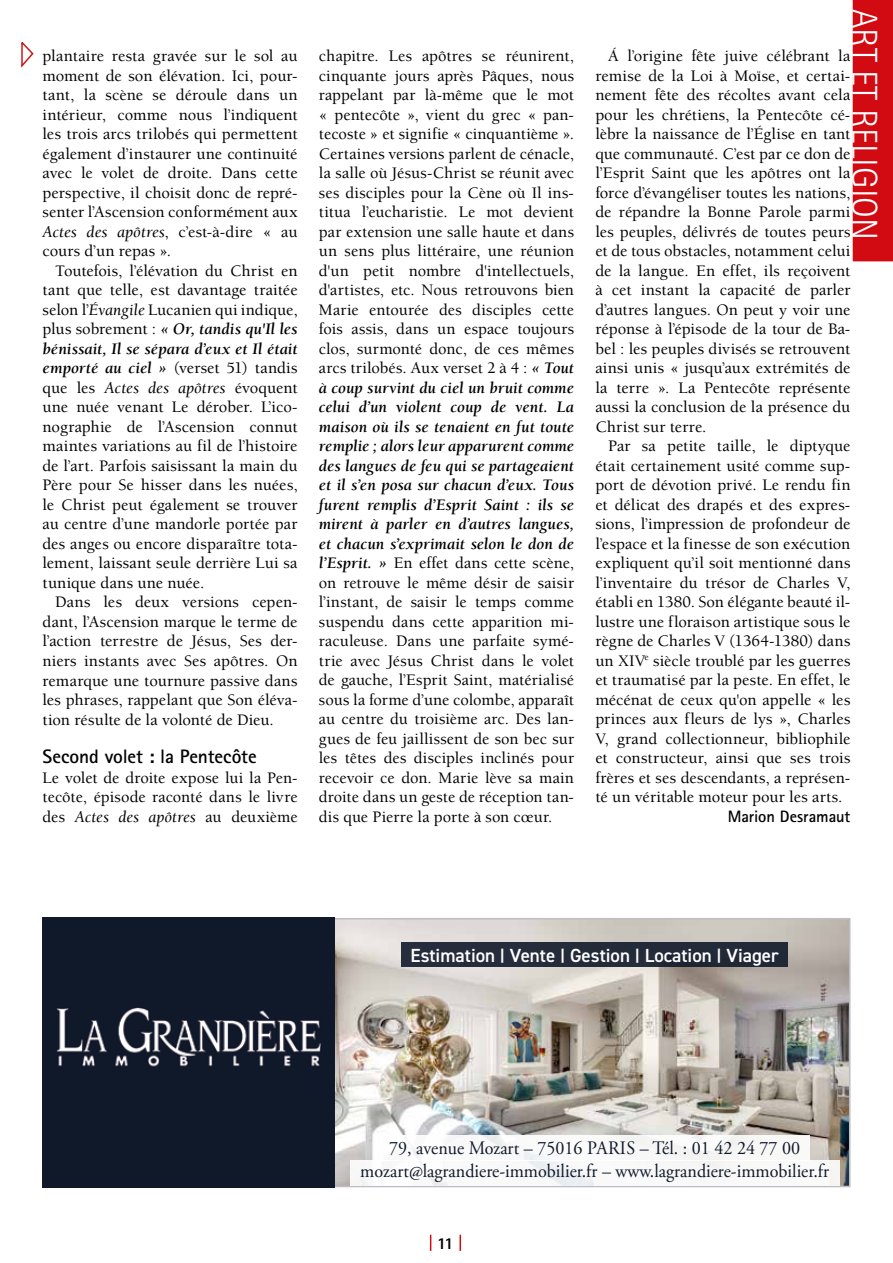
<style>
.page{position:relative;width:893px;height:1263px;background:#fff}
.page>*{position:absolute;margin:0;border:0;box-sizing:border-box;transform-origin:0 0}
.t1{font:300 36px "Rotis Sans Serif Std";color:#fff}
.t2{font:30px/36px "Minion Pro";color:#000;text-align:center}
.t3{font:700 19.5px "Rotis Sans Serif Std";letter-spacing:-.005em;color:#000}
.t4{font:19.05px/22.8px "Adobe Garamond Pro";color:#10192a;text-align:center;scale:.95 1}
.t5{font:600 19.05px "DIN2014";color:#fff}
.t6{font:500 16.5px/19.5px "Berkeley Std";letter-spacing:.005em;color:#000;text-align:justify}
.t7{font:700 16.5px "Rotis Sans Serif Std";letter-spacing:-.005em;color:#000}
.t8{font:800 16.5px "Rotis Sans Serif Std";color:#000}
.s1{font-weight:700;font-style:italic}
.s2{font-weight:400;font-style:italic}
.s3{font-size:15.15px}
</style>
<div class="page">
<svg style="left:430px;top:1235px;width:1px;height:16px"></svg>
<svg style="left:460px;top:1235px;width:1px;height:16px"></svg>
<svg style="left:21px;top:42px;width:13px;height:26px"></svg>
<img style="left:334px;top:921px;width:513px;height:263px">
<div style="left:43px;top:918px;width:291px;height:270px;background:#10192a"></div>
<div style="left:402px;top:943px;width:386px;height:24px;background:#242b3a"></div>
<div style="left:379px;top:1136px;width:431px;height:25px;background:#fff"></div>
<div style="left:350px;top:1160px;width:489px;height:26px;background:#fff"></div>
<div style="left:852px;top:0;width:41px;height:262px;background:#d20a11"></div>
<h1 class="t1" style="left:885px;top:9px;width:232px;rotate:90deg">ART ET RELIGION</h1>
<p class="t6" style="left:319px;top:47px;width:257px">chapitre. Les apôtres se réunirent, cinquante jours après Pâques, nous rappelant par là-même que le mot « pentecôte », vient du grec « pan&shy;tecoste » et signifie « cinquantième ».<br>Certaines versions parlent de cénacle, la salle où Jésus-Christ se réunit avec ses disciples pour la Cène où Il ins&shy;titua l’eucharistie. Le mot devient par extension une salle haute et dans un sens plus littéraire, une réunion d'un petit nombre d'intellectuels, d'artistes, etc. Nous retrouvons bien Marie entourée des disciples cette fois assis, dans un espace toujours clos, surmonté donc, de ces mêmes arcs trilobés. Aux verset 2 à 4 : <span class="s1">« Tout à coup survint du ciel un bruit comme celui d’un violent coup de vent. La maison où ils se tenaient en fut toute remplie ; alors leur apparurent comme des langues de feu qui se partageaient et il s’en posa sur chacun d’eux. Tous furent remplis d’Esprit Saint : ils se mirent à parler en d’autres langues, et chacun s’exprimait selon le don de l’Esprit. »</span> En effet dans cette scène, on retrouve le même désir de saisir l’instant, de saisir le temps comme suspendu dans cette apparition mi&shy;raculeuse. Dans une parfaite symé&shy;trie avec Jésus Christ dans le volet de gauche, l’Esprit Saint, matérialisé sous la forme d’une colombe, apparaît au centre du troisième arc. Des lan&shy;gues de feu jaillissent de son bec sur les têtes des disciples inclinés pour recevoir ce don. Marie lève sa main droite dans un geste de réception tan&shy;dis que Pierre la porte à son cœur.</p>
<p class="t6" style="left:595px;top:47px;width:257px;text-indent:13px">Á l’origine fête juive célébrant la remise de la Loi à Moïse, et certai&shy;nement fête des récoltes avant cela pour les chrétiens, la Pentecôte cé&shy;lèbre la naissance de l’Église en tant que communauté. C’est par ce don de l’Esprit Saint que les apôtres ont la force d’évangéliser toutes les nations, de répandre la Bonne Parole parmi les peuples, délivrés de toutes peurs et de tous obstacles, notamment celui de la langue. En effet, ils reçoivent à cet instant la capacité de parler d’autres langues. On peut y voir une réponse à l’épisode de la tour de Ba&shy;bel : les peuples divisés se retrouvent ainsi unis « jusqu’aux extrémités de la terre ». La Pentecôte représente aussi la conclusion de la présence du Christ sur terre.</p>
<p class="t6" style="left:43px;top:47px;width:257px">plantaire resta gravée sur le sol au moment de son élévation. Ici, pour&shy;tant, la scène se déroule dans un intérieur, comme nous l’indiquent les trois arcs trilobés qui permettent également d’instaurer une continuité avec le volet de droite. Dans cette perspective, il choisit donc de repré&shy;senter l’Ascension conformément aux <span class="s2">Actes des apôtres</span>, c’est-à-dire « au cours d’un repas ».</p>
<p class="t6" style="left:43px;top:261px;width:257px;text-indent:13px">Toutefois, l’élévation du Christ en tant que telle, est davantage traitée selon l’<span class="s2">Évangile</span> Lucanien qui indique, plus sobrement : <span class="s1">« Or, tandis qu'Il les bénissait, Il se sépara d’eux et Il était emporté au ciel »</span> (verset 51) tandis que les <span class="s2">Actes des apôtres</span> évoquent une nuée venant Le dérober. L’ico&shy;nographie de l’Ascension connut maintes variations au fil de l’histoire de l’art. Parfois saisissant la main du Père pour Se hisser dans les nuées, le Christ peut également se trouver au centre d’une mandorle portée par des anges ou encore disparaître tota&shy;lement, laissant seule derrière Lui sa tunique dans une nuée.</p>
<p class="t6" style="left:43px;top:593px;width:257px;text-indent:13px">Dans les deux versions cepen&shy;dant, l’Ascension marque le terme de l’action terrestre de Jésus, Ses der&shy;niers instants avec Ses apôtres. On remarque une tournure passive dans les phrases, rappelant que Son éléva&shy;tion résulte de la volonté de Dieu.</p>
<p class="t3" style="left:43px;top:744px;width:216px">Second volet : la Pentecôte</p>
<p class="t6" style="left:43px;top:768px;width:257px">Le volet de droite expose lui la Pen&shy;tecôte, épisode raconté dans le livre des <span class="s2">Actes des apôtres</span> au deuxième</p>
<p class="t6" style="left:595px;top:437px;width:257px;text-indent:13px">Par sa petite taille, le diptyque était certainement usité comme sup&shy;port de dévotion privé. Le rendu fin et délicat des drapés et des expres&shy;sions, l’impression de profondeur de l’espace et la finesse de son exécution expliquent qu’il soit mentionné dans l’inventaire du trésor de Charles V, établi en 1380. Son élégante beauté il&shy;lustre une floraison artistique sous le règne de Charles V (1364-1380) dans un XIV<sup>e</sup> siècle troublé par les guerres et traumatisé par la peste. En effet, le mécénat de ceux qu'on appelle « les princes aux fleurs de lys », Charles V, grand collectionneur, bibliophile et constructeur, ainsi que ses trois frères et ses descendants, a représen&shy;té un véritable moteur pour les arts.</p>
<p class="t7" style="left:728px;top:806px;width:124px">Marion Desramaut</p>
<h2 class="t2" style="left:229px;top:570px;width:435px">Prévenir Sandrine de l’agence Primo</h2>
<h2 class="t2" style="left:177px;top:642px;width:539px">Bandeau pub supplémentaire<br>Pub La Grandière (190 x 60 mm)<br>à placer impérativement seule en bas de page</h2>
<p class="t5" style="left:411px;top:943px;width:370px">Estimation <span class="s3">|</span> Vente <span class="s3">|</span> Gestion <span class="s3">|</span> Location <span class="s3">|</span> Viager</p>
<p class="t4" style="left:360px;top:1138px;width:495px">79, avenue Mozart – 75016 PARIS – Tél. : 01 42 24 77 00 mozart@lagrandiere-immobilier.fr – www.lagrandiere-immobilier.fr</p>
<p class="t8" style="left:437px;top:1233px;width:18px">11</p>
</div>
